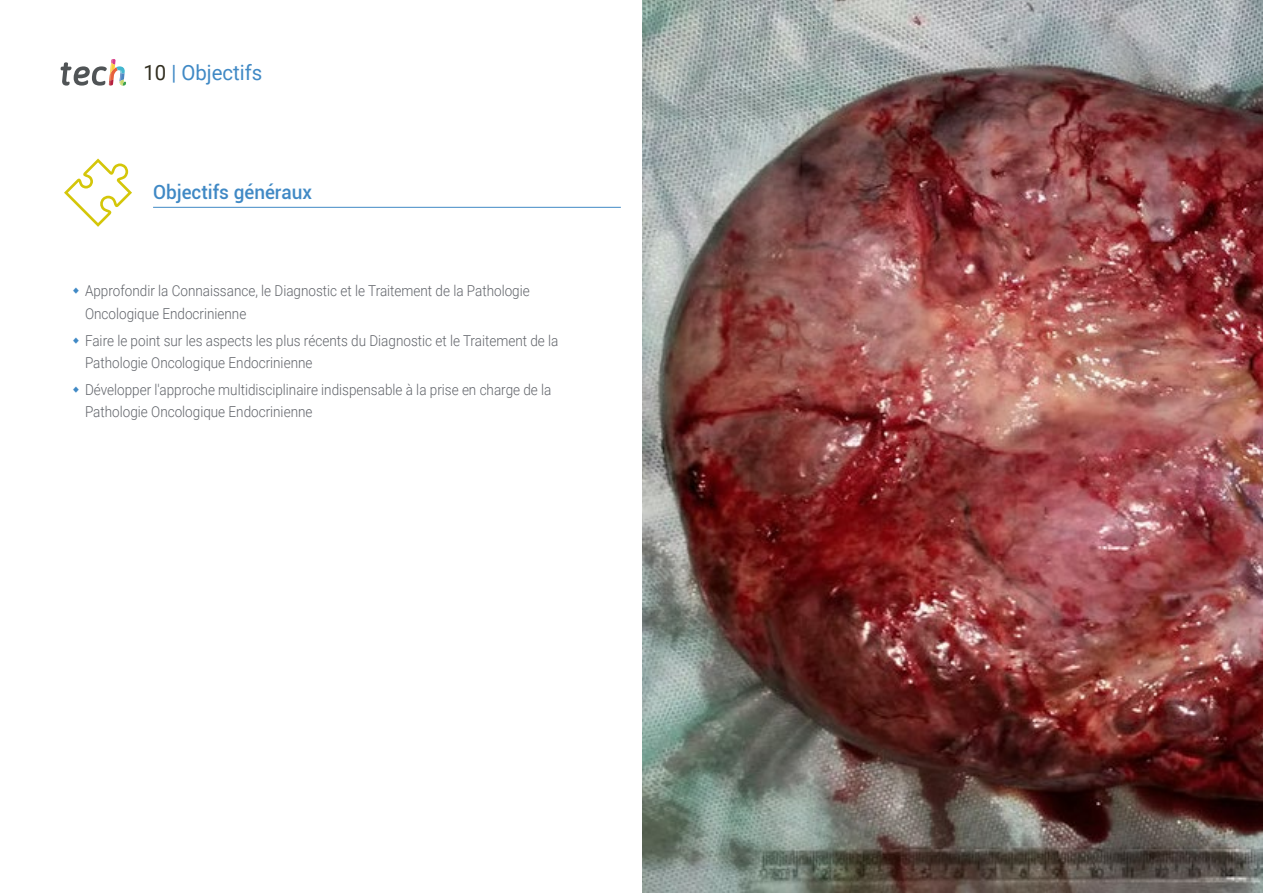
<style>
.page{position:relative;width:1263px;height:893px;background:#fff}
.page>*{position:absolute;margin:0;border:0;box-sizing:border-box;transform-origin:0 0}
.t1{font:21px "Roboto";color:#4089c5}
.t2{font:500 19.5px "Roboto";color:#4089c5}
.t3{font:300 15px/22.5px "Roboto";color:#61646a;scale:.9 1}
.s1{color:#312e20}
</style>
<div class="page">
<hr style="left:153px;top:207px;width:468px;height:1px;background:#4089c5">
<svg style="left:64px;top:159px;width:68px;height:68px"></svg>
<img style="left:642px;top:0;width:621px;height:893px">
<svg style="left:61px;top:59px;width:65px;height:27px"></svg>
<h1 class="t1" style="left:144px;top:57px;width:120px"><span class="s1">10</span> | Objectifs</h1>
<h2 class="t2" style="left:153px;top:178px;width:161px">Objectifs généraux</h2>
<p class="t3" style="left:85px;top:279px;width:496px">Approfondir la Connaissance, le Diagnostic et le Traitement de la Pathologie<br>Oncologique Endocrinienne</p>
<p class="t3" style="left:85px;top:328px;width:527px">Faire le point sur les aspects les plus récents du Diagnostic et le Traitement de la<br>Pathologie Oncologique Endocrinienne</p>
<p class="t3" style="left:85px;top:378px;width:520px">Développer l'approche multidisciplinaire indispensable à la prise en charge de la<br>Pathologie Oncologique Endocrinienne</p>
</div>
